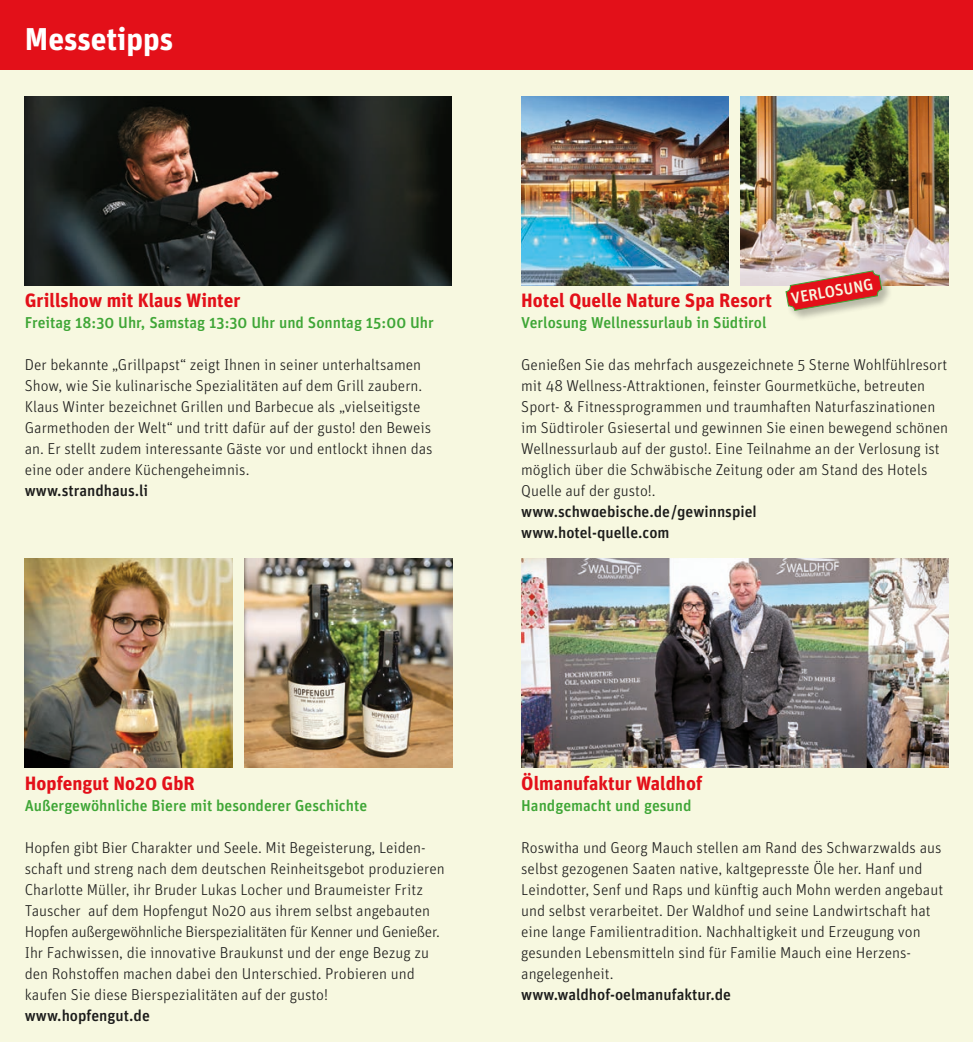
<style>
.page{position:relative;width:973px;height:1042px;background:#fff}
.page>*{position:absolute;margin:0;border:0;box-sizing:border-box;transform-origin:0 0}
.t1{font:700 31.5px "Unit";color:#fff}
.t2{font:700 19.25px "Unit";color:#e31019}
.t3{font:16.1px "Unit Medium Alternate";color:#f7f8e0}
.t4{font:300 15.75px/21px "Unit";color:#1c1c1b}
.t5{font:500 15.75px "Unit";color:#3fa636}
.t6{font:500 15.75px "Unit";color:#1c1c1b}
.t7{font:15.75px "Unit Medium Alternate";color:#1c1c1b}
</style>
<div class="page">
<div style="left:0;top:0;width:972px;height:1042px;background:#f7f8e0"></div>
<div style="left:0;top:0;width:972px;height:69px;background:#e31019"></div>
<img style="left:25px;top:97px;width:426px;height:189px">
<img style="left:24px;top:559px;width:208px;height:208px">
<img style="left:244px;top:559px;width:208px;height:208px">
<img style="left:521px;top:97px;width:207px;height:189px">
<img style="left:740px;top:97px;width:207px;height:189px">
<img style="left:521px;top:559px;width:427px;height:208px">
<div style="left:785px;top:270px;width:107px;height:52px;background:#1c1c1b;opacity:.29"></div>
<svg style="left:784px;top:264px;width:98px;height:53px;background:#d7807a"></svg>
<h1 class="t1" style="left:25px;top:20px;width:150px">Messetipps</h1>
<p class="t2" style="left:25px;top:288px;width:217px">Grillshow mit Klaus Winter</p>
<p class="t5" style="left:25px;top:313px;width:410px">Freitag 18:30 Uhr, Samstag 13:30 Uhr und Sonntag 15:00 Uhr</p>
<p class="t4" style="left:25px;top:354px;width:409px">Der bekannte „Grillpapst“ zeigt Ihnen in seiner unterhaltsamen Show, wie Sie kulinarische Spezialitäten auf dem Grill zaubern.<br>Klaus Winter bezeichnet Grillen und Barbecue als „vielseitigste Garmethoden der Welt“ und tritt dafür auf der gusto! den Beweis an. Er stellt zudem interessante Gäste vor und entlockt ihnen das eine oder andere Küchengeheimnis.</p>
<p class="t6" style="left:25px;top:481px;width:125px">www.strandhaus.li</p>
<p class="t3" style="left:789px;top:289px;width:84px;rotate:-10deg">VERLOSUNG</p>
<p class="t2" style="left:521px;top:288px;width:252px">Hotel Quelle Nature Spa Resort</p>
<p class="t5" style="left:521px;top:313px;width:247px">Verlosung Wellnessurlaub in Südtirol</p>
<p class="t4" style="left:521px;top:354px;width:428px">Genießen Sie das mehrfach ausgezeichnete 5 Sterne Wohlfühlresort mit 48 Wellness-Attraktionen, feinster Gourmetküche, betreuten Sport- &amp; Fitnessprogrammen und traumhaften Naturfaszinationen im Südtiroler Gsiesertal und gewinnen Sie einen bewegend schönen Wellnessurlaub auf der gusto!. Eine Teilnahme an der Verlosung ist möglich über die Schwäbische Zeitung oder am Stand des Hotels Quelle auf der gusto!.</p>
<p class="t7" style="left:521px;top:502px;width:237px">www.schwaebische.de/gewinnspiel</p>
<p class="t6" style="left:521px;top:523px;width:150px">www.hotel-quelle.com</p>
<p class="t2" style="left:25px;top:771px;width:171px">Hopfengut No20 GbR</p>
<p class="t5" style="left:25px;top:796px;width:344px">Außergewöhnliche Biere mit besonderer Geschichte</p>
<p class="t4" style="left:25px;top:837px;width:421px">Hopfen gibt Bier Charakter und Seele. Mit Begeisterung, Leiden&shy;schaft und streng nach dem deutschen Reinheitsgebot produzieren Charlotte Müller, ihr Bruder Lukas Locher und Braumeister Fritz Tauscher auf dem Hopfengut No20 aus ihrem selbst angebauten Hopfen außergewöhnliche Bierspezialitäten für Kenner und Genießer.<br>Ihr Fachwissen, die innovative Braukunst und der enge Bezug zu den Rohstoffen machen dabei den Unterschied. Probieren und kaufen Sie diese Bierspezialitäten auf der gusto!</p>
<p class="t6" style="left:25px;top:1006px;width:126px">www.hopfengut.de</p>
<p class="t2" style="left:521px;top:771px;width:182px">Ölmanufaktur Waldhof</p>
<p class="t5" style="left:521px;top:796px;width:172px">Handgemacht und gesund</p>
<p class="t4" style="left:521px;top:837px;width:423px">Roswitha und Georg Mauch stellen am Rand des Schwarzwalds aus selbst gezogenen Saaten native, kaltgepresste Öle her. Hanf und Leindotter, Senf und Raps und künftig auch Mohn werden angebaut und selbst verarbeitet. Der Waldhof und seine Landwirtschaft hat eine lange Familientradition. Nachhaltigkeit und Erzeugung von gesunden Lebensmitteln sind für Familie Mauch eine Herzens&shy;angelegenheit.</p>
<p class="t6" style="left:521px;top:985px;width:211px">www.waldhof-oelmanufaktur.de</p>
</div>
